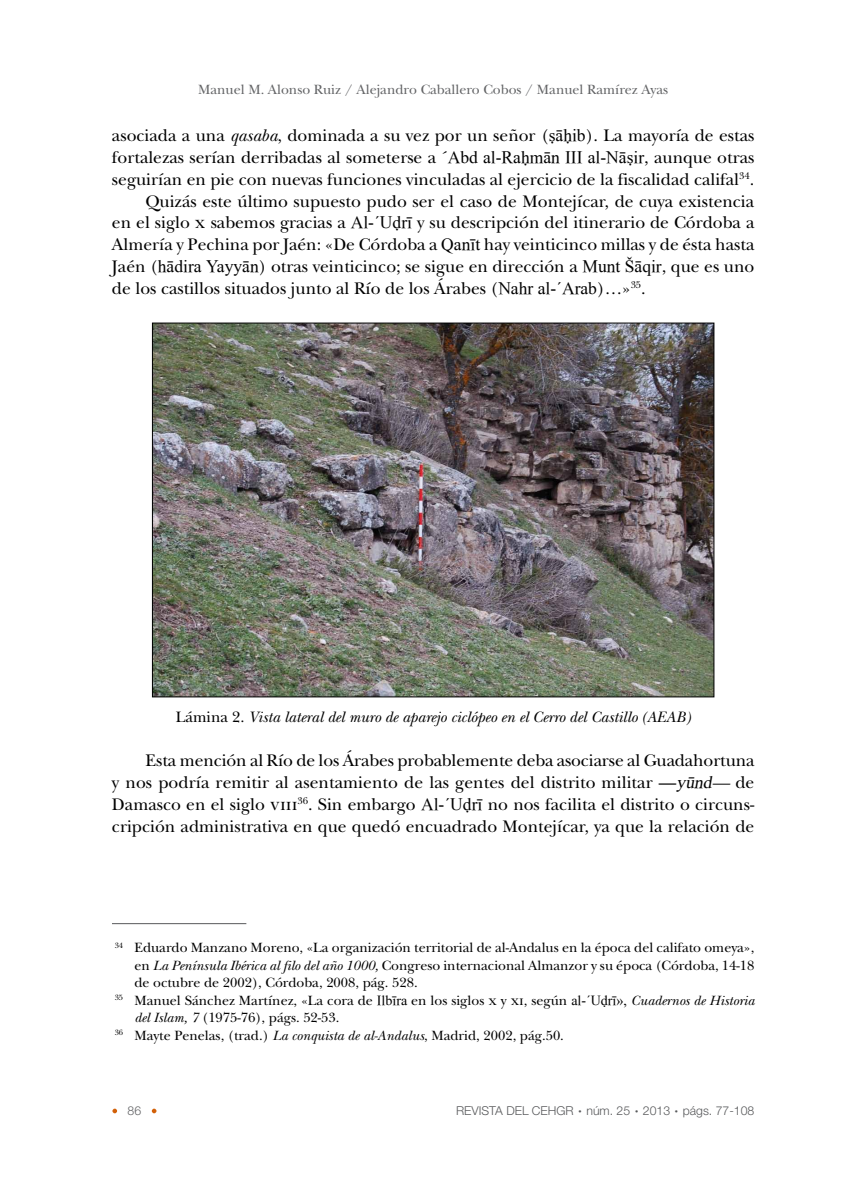
<style>
.page{position:relative;width:844px;height:1191px;background:#fff}
.page>*{position:absolute;margin:0;border:0;box-sizing:border-box;transform-origin:0 0}
.t1{font:17.5px/21.9px "New Baskerville Std";color:#000;text-align:justify}
.t2{font:italic 15.75px "New Baskerville Std";color:#000}
.t3{font:14px "New Baskerville Std";color:#000}
.t4{font:14px "New Baskerville Std";color:#636466}
.t5{font:300 12.25px "Helvetica Neue LT Std";color:#58595b}
.t6{font:300 12.25px "Helvetica Neue LT Std";color:#636466}
.s1{font-style:italic}
.s2{font-family:"Times Translit"}
.s3{font-style:normal}
.s4{font-family:"Times Translit";font-style:italic}
.s5{font-weight:100;font-size:21px}
</style>
<div class="page">
<svg style="left:112px;top:1108px;width:5px;height:5px"></svg>
<svg style="left:152px;top:1108px;width:4px;height:5px"></svg>
<img style="left:154px;top:324px;width:558px;height:371px">
<hr style="left:112px;top:923px;width:134px;height:1px;background:#58595b">
<p class="t4" style="left:198px;top:81px;width:471px">Manuel M. Alonso Ruiz / Alejandro Caballero Cobos / Manuel Ramírez Ayas</p>
<p class="t1" style="left:112px;top:124px;width:644px">asociada a una <span class="s1">qasaba</span>, dominada a su vez por un señor (<span class="s2">½×¬ib</span>). La mayoría de estas</p>
<p class="t1" style="left:112px;top:146px;width:643px">fortalezas serían derribadas al someterse a ´<span class="s2">Abd al-Ra¬m×n III al-N×½ir</span>, aunque otras</p>
<p class="t1" style="left:112px;top:168px;width:643px">seguirían en pie con nuevas funciones vinculadas al ejercicio de la fiscalidad califal<sup>34</sup>.</p>
<p class="t1" style="left:145px;top:190px;width:610px">Quizás este último supuesto pudo ser el caso de Montejícar, de cuya existencia</p>
<p class="t1" style="left:112px;top:212px;width:643px">en el siglo x sabemos gracias a <span class="s2">Al-´UÅr÷</span> y su descripción del itinerario de Córdoba a</p>
<p class="t1" style="left:112px;top:234px;width:643px">Almería y Pechina por Jaén: «De Córdoba a <span class="s2">Qan÷t</span> hay veinticinco millas y de ésta hasta</p>
<p class="t1" style="left:112px;top:256px;width:643px">Jaén (<span class="s2">h×dira Yayy×n</span>) otras veinticinco; se sigue en dirección a <span class="s2">Munt ³×qir</span>, que es uno</p>
<p class="t1" style="left:112px;top:277px;width:535px">de los castillos situados junto al Río de los Árabes (<span class="s2">Nahr al-´Arab</span>)…»<sup>35</sup>.</p>
<p class="t2" style="left:176px;top:707px;width:516px"><span class="s3">Lámina 2.</span> Vista lateral del muro de aparejo ciclópeo en el Cerro del Castillo (AEAB)</p>
<p class="t1" style="left:112px;top:749px;width:644px;text-indent:34px">Esta mención al Río de los Árabes probablemente deba asociarse al Guadahortuna y nos podría remitir al asentamiento de las gentes del distrito militar —<span class="s4">yýnd</span><span class="s1">—</span> de Damasco en el siglo viii<sup>36</sup>. Sin embargo <span class="s2">Al-´UÅr÷</span> no nos facilita el distrito o circuns&shy;cripción administrativa en que quedó encuadrado Montejícar, ya que la relación de</p>
<p class="t3" style="left:115px;top:939px;width:641px"><sup>34</sup> Eduardo Manzano Moreno, «La organización territorial de al-Andalus en la época del califato omeya»,</p>
<p class="t3" style="left:134px;top:957px;width:621px">en <span class="s1">La Península Ibérica al filo del año 1000,</span> Congreso internacional Almanzor y su época (Córdoba, 14-18</p>
<p class="t3" style="left:134px;top:974px;width:285px">de octubre de 2002), Córdoba, 2008, pág. 528.</p>
<p class="t3" style="left:115px;top:992px;width:641px"><sup>35</sup> Manuel Sánchez Martínez, «La cora de <span class="s2">Ilb÷ra</span> en los siglos x y xi, según <span class="s2">al-´UÅr÷»,</span> <span class="s1">Cuadernos de Historia</span></p>
<p class="t3" style="left:134px;top:1009px;width:206px"><span class="s1">del Islam, 7</span> (1975-76), págs. 52-53.</p>
<p class="t3" style="left:115px;top:1027px;width:450px"><sup>36</sup> Mayte Penelas, (trad.) <span class="s1">La conquista de al-Andalus</span>, Madrid, 2002, pág.50.</p>
<p class="t6" style="left:128px;top:1103px;width:15px">86</p>
<p class="t5" style="left:456px;top:1103px;width:300px">REVISTA DEL CEHGR <span class="s5">·</span> NÚM. 25 <span class="s5">·</span> 2013 <span class="s5">·</span> PÁGS. 77-108</p>
</div>
